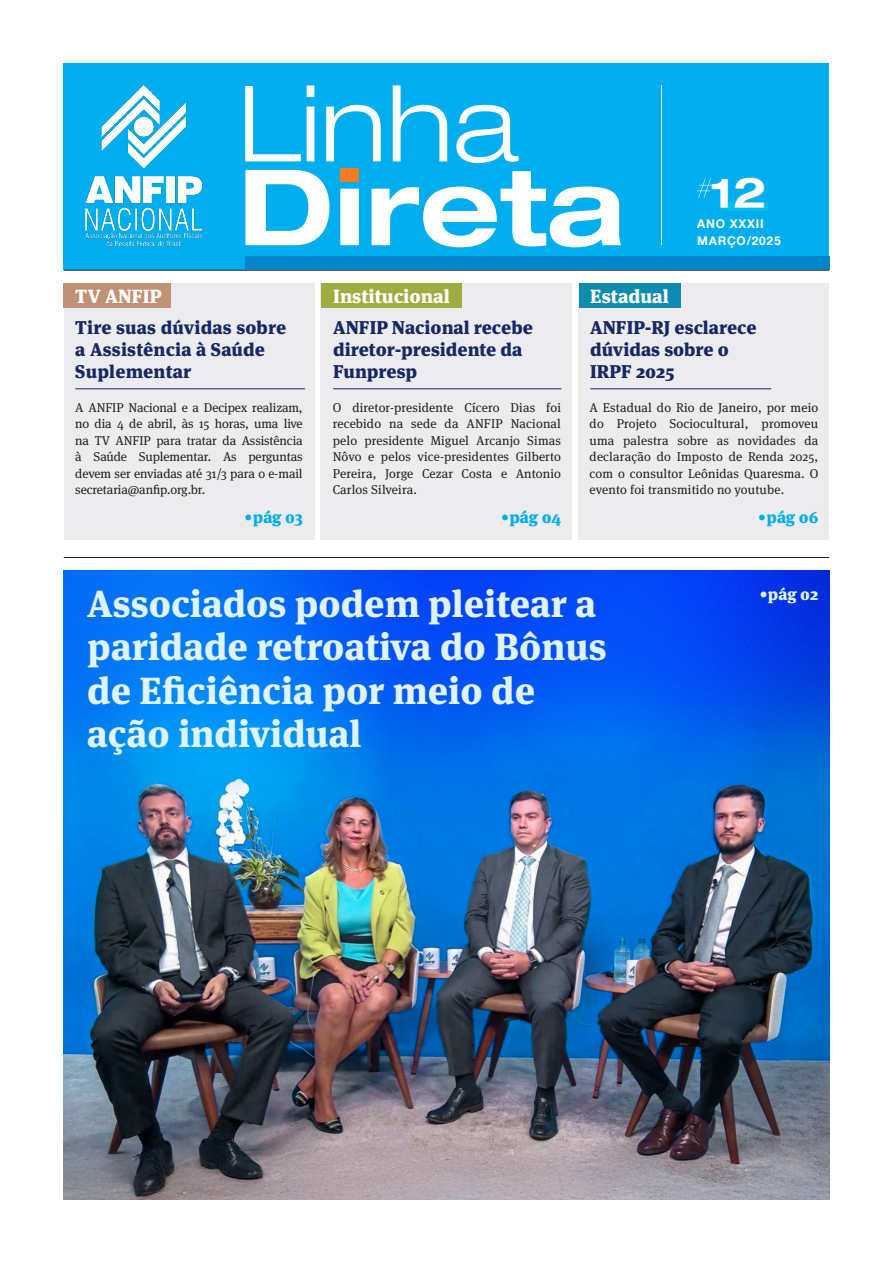
<style>
.page{position:relative;width:893px;height:1263px;background:#fff}
.page>*{position:absolute;margin:0;border:0;box-sizing:border-box;transform-origin:0 0}
.texto{font:700 expanded 105.6px "Helvetica Neue LT";color:#fff}
.texto-2{font:300 expanded 105.6px "Helvetica Neue LT";color:#fff}
.texto-3{font:700 expanded 40.8px "Helvetica Neue LT";color:#fff}
.Título{font:800 37.8px/43.5px "Meta Serif Pro";color:#dff3fc}
.Título-2{font:900 19.05px "Meta Serif Pro";color:#fff}
.Título-3{font:900 18.45px/22.2px "Meta Serif Pro";color:#182865}
.Título-4{font:900 16.5px "Meta Serif Pro";letter-spacing:-.01em;color:#00aeef}
.Título-5{font:900 16.5px "Meta Serif Pro";color:#dff3fc}
.texto-4{font:12.75px/16.5px "Meta Serif Pro";letter-spacing:.01em;color:#231f20;text-align:justify}
.texto-5{font:700 12px "Helvetica Neue LT";letter-spacing:.06em;color:#fff}
</style>
<div class="page">
<img style="left:64px;top:571px;width:765px;height:628px">
<div style="left:64px;top:64px;width:765px;height:206px;background:#00aeef"></div>
<div style="left:321px;top:284px;width:251px;height:256px;background:#ececee"></div>
<div style="left:321px;top:284px;width:141px;height:24px;background:#9fac40"></div>
<hr style="left:333px;top:388px;width:228px;height:1px;background:#182865">
<div style="left:579px;top:284px;width:250px;height:256px;background:#ececee"></div>
<div style="left:579px;top:284px;width:102px;height:24px;background:#0f8bb0"></div>
<hr style="left:590px;top:388px;width:181px;height:1px;background:#182865">
<div style="left:64px;top:284px;width:250px;height:256px;background:#ececee"></div>
<div style="left:64px;top:284px;width:107px;height:24px;background:#c19176"></div>
<hr style="left:75px;top:388px;width:230px;height:1px;background:#182865">
<hr style="left:64px;top:270px;width:765px;height:1px;background:#231f20">
<hr style="left:64px;top:557px;width:765px;height:1px;background:#231f20">
<div style="left:245px;top:257px;width:584px;height:13px;background:#0084ca"></div>
<div style="left:340px;top:168px;width:19px;height:14px;background:#f47b21"></div>
<hr style="left:661px;top:85px;width:1px;height:160px;background:#fff">
<div style="left:721px;top:203px;width:46px;height:8px;background:#00bcf1"></div>
<svg style="left:697px;top:178px;width:15px;height:20px"></svg>
<img style="left:85px;top:85px;width:118px;height:185px">
<p class="texto-2" style="left:238px;top:61px;width:281px">Linha</p>
<p class="texto" style="left:238px;top:141px;width:388px">Direta</p>
<p class="texto-3" style="left:710px;top:167px;width:57px">12</p>
<p class="texto-5" style="left:697px;top:216px;width:68px">ANO XXXII</p>
<p class="texto-5" style="left:697px;top:233px;width:85px">MARÇO/2025</p>
<p class="Título-2" style="left:75px;top:280px;width:88px">TV ANFIP</p>
<p class="Título-3" style="left:75px;top:314px;width:213px">Tire suas dúvidas sobre a Assistência à Saúde<br>Suplementar</p>
<p class="texto-4" style="left:75px;top:398px;width:229px">A ANFIP Nacional e a Decipex realizam, no dia 4 de abril, às 15 horas, uma live na TV ANFIP para tratar da Assistência à Saúde Suplementar. As perguntas devem ser enviadas até 31/3 para o e-mail secretaria@anfip.org.br.</p>
<p class="Título-2" style="left:333px;top:280px;width:118px">Institucional</p>
<p class="Título-3" style="left:333px;top:314px;width:201px">ANFIP Nacional recebe diretor-presidente da<br>Funpresp</p>
<p class="texto-4" style="left:333px;top:398px;width:230px">O diretor-presidente Cícero Dias foi recebido na sede da ANFIP Nacional pelo presidente Miguel Arcanjo Simas Nôvo e pelos vice-presidentes Gilberto Pereira, Jorge Cezar Costa e Antonio Carlos Silveira.</p>
<p class="Título-2" style="left:590px;top:280px;width:80px">Estadual</p>
<p class="Título-3" style="left:590px;top:314px;width:168px">ANFIP-RJ esclarece dúvidas sobre o<br>IRPF 2025</p>
<p class="texto-4" style="left:590px;top:398px;width:230px">A Estadual do Rio de Janeiro, por meio do Projeto Sociocultural, promoveu uma palestra sobre as novidades da declaração do Imposto de Renda 2025, com o consultor Leônidas Quaresma. O evento foi transmitido no youtube.</p>
<p class="Título-4" style="left:244px;top:503px;width:60px">•pág 03</p>
<p class="Título-4" style="left:501px;top:503px;width:62px">•pág 04</p>
<p class="Título-4" style="left:758px;top:503px;width:62px">•pág 06</p>
<p class="Título" style="left:87px;top:578px;width:521px">Associados podem pleitear a paridade retroativa do Bônus de Eficiência por meio de</p>
<p class="Título" style="left:87px;top:709px;width:276px">ação individual</p>
<p class="Título-5" style="left:759px;top:581px;width:60px">•pág 02</p>
</div>
